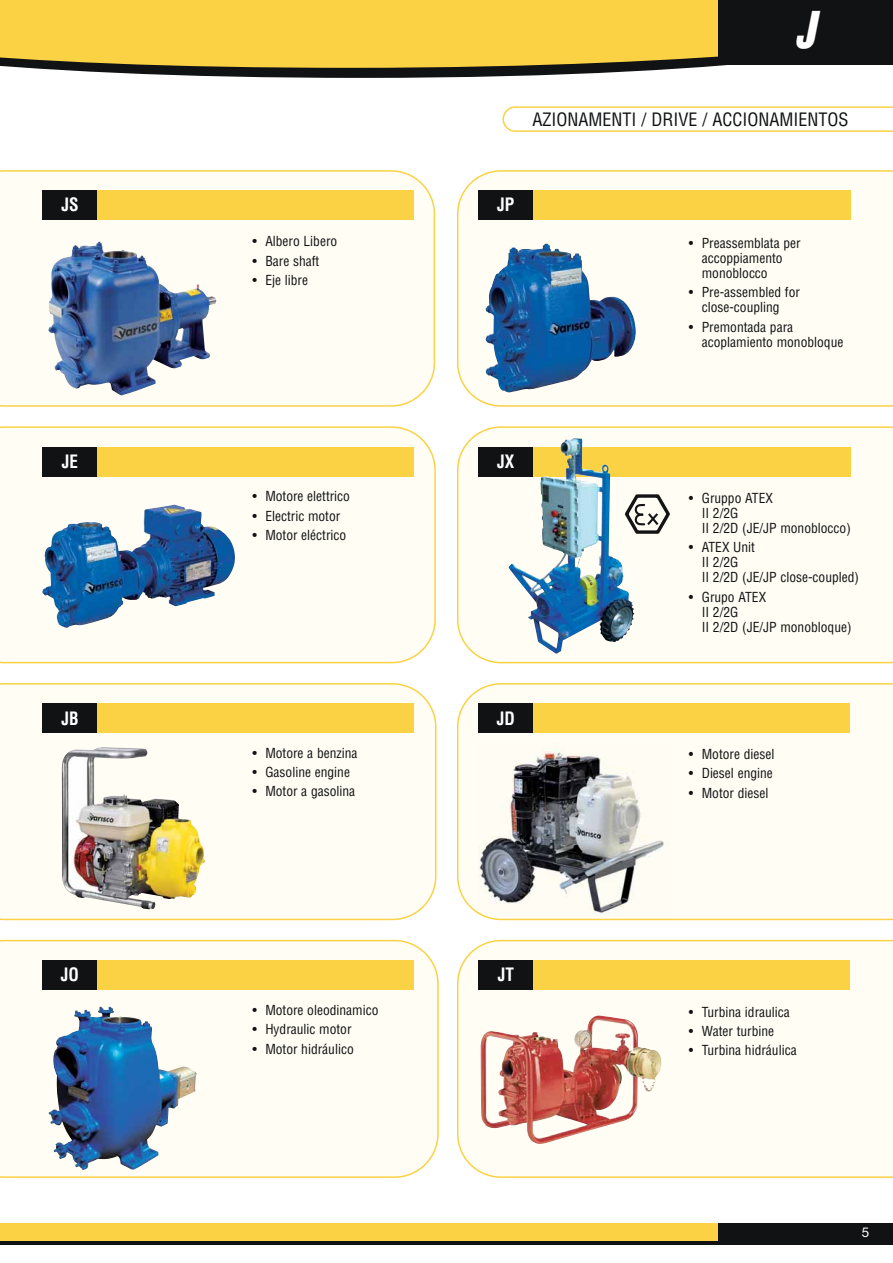
<style>
.page{position:relative;width:893px;height:1263px;background:#fff}
.page>*{position:absolute;margin:0;border:0;box-sizing:border-box;transform-origin:0 0}
.t1{font:49.5px "Helvetica Condensed Black Obl+SCCFYK";color:#fff;scale:.93 1}
.t2{font:condensed 18px "Helvetica";color:#111213}
.t3{font:700 condensed 18px "Helvetica";color:#fff;scale:.95 1}
.t4{font:condensed 13.5px/15px "Helvetica";color:#111213}
.t5{font:13.5px "Helvetica Neue";color:#fff}
</style>
<div class="page">
<div style="left:0;top:170px;width:435px;height:237px;background:#fffdf4"></div>
<div style="left:0;top:426px;width:436px;height:237px;background:#fffdf4"></div>
<div style="left:0;top:683px;width:436px;height:237px;background:#fffdf4"></div>
<div style="left:0;top:940px;width:439px;height:238px;background:#fffdf4"></div>
<svg style="left:502px;top:106px;width:390px;height:26px"></svg>
<div style="left:457px;top:170px;width:435px;height:237px;background:#fffdf4"></div>
<div style="left:457px;top:426px;width:435px;height:237px;background:#fffdf4"></div>
<div style="left:457px;top:683px;width:435px;height:237px;background:#fffdf4"></div>
<div style="left:457px;top:940px;width:435px;height:238px;background:#fffdf4"></div>
<div style="left:42px;top:190px;width:56px;height:30px;background:#111213"></div>
<img style="left:51px;top:241px;width:165px;height:155px">
<div style="left:478px;top:190px;width:55px;height:30px;background:#111213"></div>
<div style="left:42px;top:447px;width:56px;height:29px;background:#111213"></div>
<div style="left:478px;top:447px;width:55px;height:29px;background:#111213"></div>
<div style="left:42px;top:703px;width:56px;height:30px;background:#111213"></div>
<div style="left:478px;top:703px;width:55px;height:30px;background:#111213"></div>
<div style="left:42px;top:960px;width:56px;height:30px;background:#111213"></div>
<div style="left:478px;top:960px;width:55px;height:30px;background:#111213"></div>
<img style="left:486px;top:244px;width:150px;height:149px">
<img style="left:42px;top:505px;width:193px;height:124px">
<svg style="left:634px;top:493px;width:38px;height:44px"></svg>
<img style="left:62px;top:747px;width:143px;height:162px">
<img style="left:478px;top:743px;width:192px;height:171px">
<img style="left:53px;top:1007px;width:144px;height:163px">
<img style="left:480px;top:1015px;width:181px;height:129px">
<div style="left:98px;top:190px;width:316px;height:30px;background:#fad244"></div>
<div style="left:533px;top:190px;width:318px;height:30px;background:#fad244"></div>
<div style="left:533px;top:447px;width:318px;height:29px;background:#fad244"></div>
<div style="left:533px;top:703px;width:317px;height:30px;background:#fad244"></div>
<div style="left:533px;top:960px;width:317px;height:30px;background:#fad244"></div>
<div style="left:98px;top:960px;width:316px;height:30px;background:#fad244"></div>
<div style="left:98px;top:703px;width:316px;height:30px;background:#fad244"></div>
<div style="left:98px;top:447px;width:316px;height:29px;background:#fad244"></div>
<img style="left:508px;top:438px;width:126px;height:212px">
<svg style="left:30px;top:68px;width:656px;height:10px;fill:#111213"></svg>
<div style="left:0;top:0;width:727px;height:68px;background:#fad244"></div>
<div style="left:718px;top:0;width:174px;height:65px;background:#111213"></div>
<svg style="left:0;top:1240px;width:892px;height:5px;background:#3b351b"></svg>
<div style="left:0;top:1223px;width:737px;height:17px;background:#fad244"></div>
<div style="left:718px;top:1223px;width:174px;height:20px;background:#111213"></div>
<h1 class="t1" style="left:795px;top:-1px;width:24px">J</h1>
<h2 class="t2" style="left:532px;top:112px;width:317px">AZIONAMENTI / DRIVE / ACCIONAMIENTOS</h2>
<h2 class="t3" style="left:61px;top:198px;width:19px">JS</h2>
<h2 class="t3" style="left:497px;top:198px;width:19px">JP</h2>
<p class="t4" style="left:253px;top:235px;width:86px">• Albero Libero</p>
<p class="t4" style="left:253px;top:254px;width:68px">• Bare shaft</p>
<p class="t4" style="left:253px;top:273px;width:57px">• Eje libre</p>
<p class="t4" style="left:702px;top:237px;width:100px;text-indent:-13px">• Preassemblata per accoppiamento monoblocco</p>
<p class="t4" style="left:689px;top:286px;width:112px;text-align:center">• Pre-assembled for close-coupling</p>
<p class="t4" style="left:702px;top:320px;width:143px;text-indent:-13px">• Premontada para acoplamiento monobloque</p>
<h2 class="t3" style="left:62px;top:455px;width:18px">JE</h2>
<h2 class="t3" style="left:497px;top:455px;width:19px">JX</h2>
<p class="t4" style="left:253px;top:490px;width:99px">• Motore elettrico</p>
<p class="t4" style="left:253px;top:509px;width:89px">• Electric motor</p>
<p class="t4" style="left:253px;top:528px;width:95px">• Motor eléctrico</p>
<h2 class="t3" style="left:61px;top:711px;width:19px">JB</h2>
<h2 class="t3" style="left:497px;top:711px;width:20px">JD</h2>
<p class="t4" style="left:253px;top:747px;width:106px">• Motore a benzina</p>
<p class="t4" style="left:253px;top:766px;width:99px">• Gasoline engine</p>
<p class="t4" style="left:253px;top:785px;width:104px">• Motor a gasolina</p>
<p class="t4" style="left:702px;top:492px;width:151px;text-indent:-13px">• Gruppo ATEX<br>II 2/2G<br>II 2/2D (JE/JP monoblocco)</p>
<p class="t4" style="left:702px;top:541px;width:159px;text-indent:-13px">• ATEX Unit<br>II 2/2G<br>II 2/2D (JE/JP close-coupled)</p>
<p class="t4" style="left:702px;top:590px;width:151px;text-indent:-13px">• Grupo ATEX<br>II 2/2G<br>II 2/2D (JE/JP monobloque)</p>
<p class="t4" style="left:689px;top:748px;width:87px">• Motore diesel</p>
<p class="t4" style="left:689px;top:767px;width:85px">• Diesel engine</p>
<p class="t4" style="left:689px;top:786px;width:81px">• Motor diesel</p>
<h2 class="t3" style="left:61px;top:968px;width:20px">JO</h2>
<h2 class="t3" style="left:498px;top:968px;width:18px">JT</h2>
<p class="t4" style="left:253px;top:1004px;width:127px">• Motore oleodinamico</p>
<p class="t4" style="left:253px;top:1023px;width:100px">• Hydraulic motor</p>
<p class="t4" style="left:253px;top:1042px;width:103px">• Motor hidráulico</p>
<p class="t4" style="left:689px;top:1005px;width:102px">• Turbina idraulica</p>
<p class="t4" style="left:689px;top:1025px;width:87px">• Water turbine</p>
<p class="t4" style="left:689px;top:1044px;width:109px">• Turbina hidráulica</p>
<p class="t5" style="left:862px;top:1227px;width:9px">5</p>
</div>
